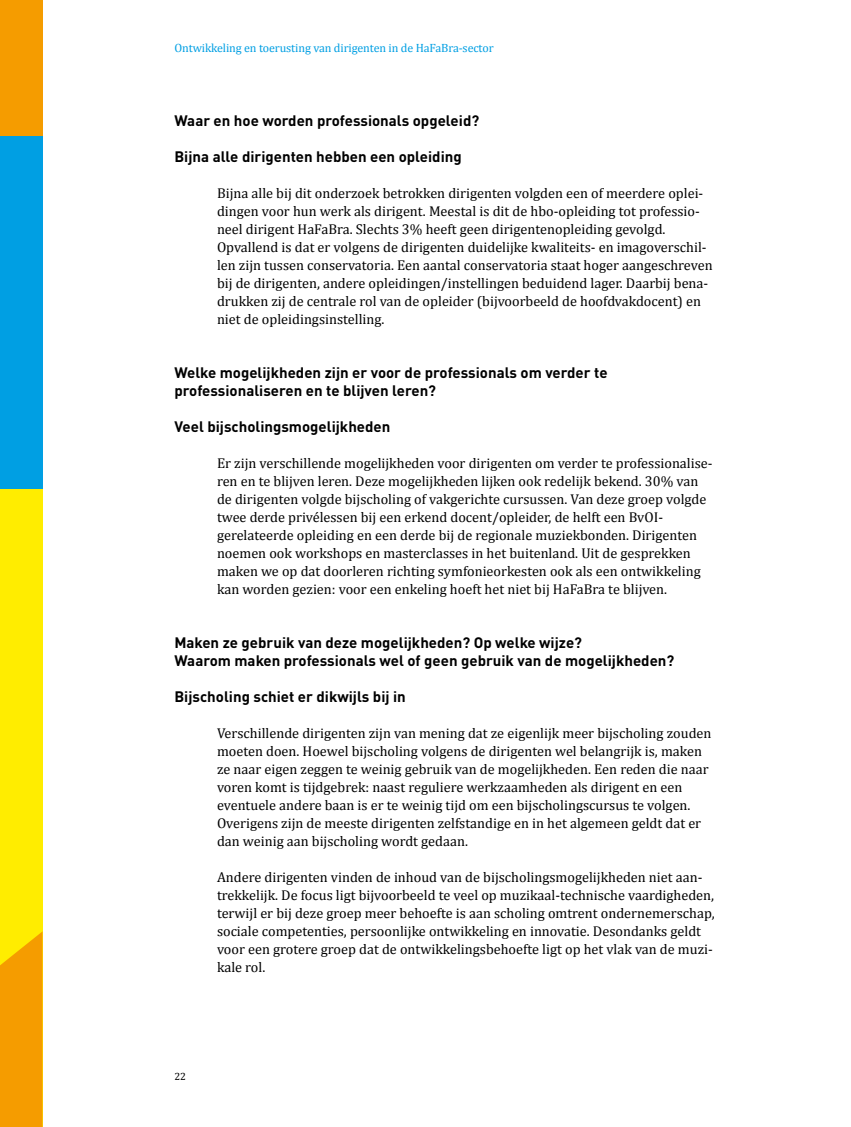
<style>
.page{position:relative;width:851px;height:1127px;background:#fff}
.page>*{position:absolute;margin:0;border:0;box-sizing:border-box;transform-origin:0 0}
.tk_din_blauw_-_parag{font:700 15px "DINOT";color:#000}
.brood{font:14.25px/18px "Cambria";color:#000}
.t1{font:12px "Cambria";letter-spacing:-.01em;color:#009fe3}
.t2{font:10.5px "Cambria";color:#000}
</style>
<div class="page">
<div style="left:0;top:489px;width:43px;height:638px;background:#ffed00"></div>
<div style="left:0;top:136px;width:43px;height:353px;background:#009fe3"></div>
<svg style="left:0;top:931px;width:43px;height:196px;background:#f5a300"></svg>
<div style="left:0;top:0;width:43px;height:136px;background:#f59c00"></div>
<p class="t1" style="left:174px;top:41px;width:321px">Ontwikkeling en toerusting van dirigenten in de HaFaBra-sector</p>
<p class="tk_din_blauw_-_parag" style="left:174px;top:111px;width:306px">Waar en hoe worden professionals opgeleid?</p>
<p class="tk_din_blauw_-_parag" style="left:174px;top:147px;width:289px">Bijna alle dirigenten hebben een opleiding</p>
<p class="brood" style="left:217px;top:184px;width:488px">Bijna alle bij dit onderzoek betrokken dirigenten volgden een of meerdere oplei&shy;dingen voor hun werk als dirigent. Meestal is dit de hbo-opleiding tot professio&shy;neel dirigent HaFaBra. Slechts 3% heeft geen dirigentenopleiding gevolgd.</p>
<p class="brood" style="left:217px;top:238px;width:497px">Opvallend is dat er volgens de dirigenten duidelijke kwaliteits- en imagoverschil&shy;len zijn tussen conservatoria. Een aantal conservatoria staat hoger aangeschreven bij de dirigenten, andere opleidingen/instellingen beduidend lager. Daarbij bena&shy;drukken zij de centrale rol van de opleider (bijvoorbeeld de hoofdvakdocent) en niet de opleidingsinstelling.</p>
<p class="tk_din_blauw_-_parag" style="left:174px;top:363px;width:434px">Welke mogelijkheden zijn er voor de professionals om verder te</p>
<p class="tk_din_blauw_-_parag" style="left:174px;top:381px;width:263px">professionaliseren en te blijven leren?</p>
<p class="tk_din_blauw_-_parag" style="left:174px;top:417px;width:217px">Veel bijscholingsmogelijkheden</p>
<p class="brood" style="left:217px;top:454px;width:497px">Er zijn verschillende mogelijkheden voor dirigenten om verder te professionalise&shy;ren en te blijven leren. Deze mogelijkheden lijken ook redelijk bekend. 30% van de dirigenten volgde bijscholing of vakgerichte cursussen. Van deze groep volgde twee derde privélessen bij een erkend docent/opleider, de helft een BvOI&shy;gerelateerde opleiding en een derde bij de regionale muziekbonden. Dirigenten noemen ook workshops en masterclasses in het buitenland. Uit de gesprekken maken we op dat doorleren richting symfonieorkesten ook als een ontwikkeling kan worden gezien: voor een enkeling hoeft het niet bij HaFaBra te blijven.</p>
<p class="tk_din_blauw_-_parag" style="left:174px;top:633px;width:409px">Maken ze gebruik van deze mogelijkheden? Op welke wijze?</p>
<p class="tk_din_blauw_-_parag" style="left:174px;top:651px;width:501px">Waarom maken professionals wel of geen gebruik van de mogelijkheden?</p>
<p class="tk_din_blauw_-_parag" style="left:174px;top:687px;width:233px">Bijscholing schiet er dikwijls bij in</p>
<p class="brood" style="left:217px;top:724px;width:496px">Verschillende dirigenten zijn van mening dat ze eigenlijk meer bijscholing zouden moeten doen. Hoewel bijscholing volgens de dirigenten wel belangrijk is, maken ze naar eigen zeggen te weinig gebruik van de mogelijkheden. Een reden die naar voren komt is tijdgebrek: naast reguliere werkzaamheden als dirigent en een eventuele andere baan is er te weinig tijd om een bijscholingscursus te volgen.<br>Overigens zijn de meeste dirigenten zelfstandige en in het algemeen geldt dat er dan weinig aan bijscholing wordt gedaan.</p>
<p class="brood" style="left:217px;top:868px;width:499px">Andere dirigenten vinden de inhoud van de bijscholingsmogelijkheden niet aan&shy;trekkelijk. De focus ligt bijvoorbeeld te veel op muzikaal-technische vaardigheden, terwijl er bij deze groep meer behoefte is aan scholing omtrent ondernemerschap, sociale competenties, persoonlijke ontwikkeling en innovatie. Desondanks geldt voor een grotere groep dat de ontwikkelingsbehoefte ligt op het vlak van de muzi&shy;kale rol.</p>
<p class="t2" style="left:174px;top:1070px;width:13px">22</p>
</div>
